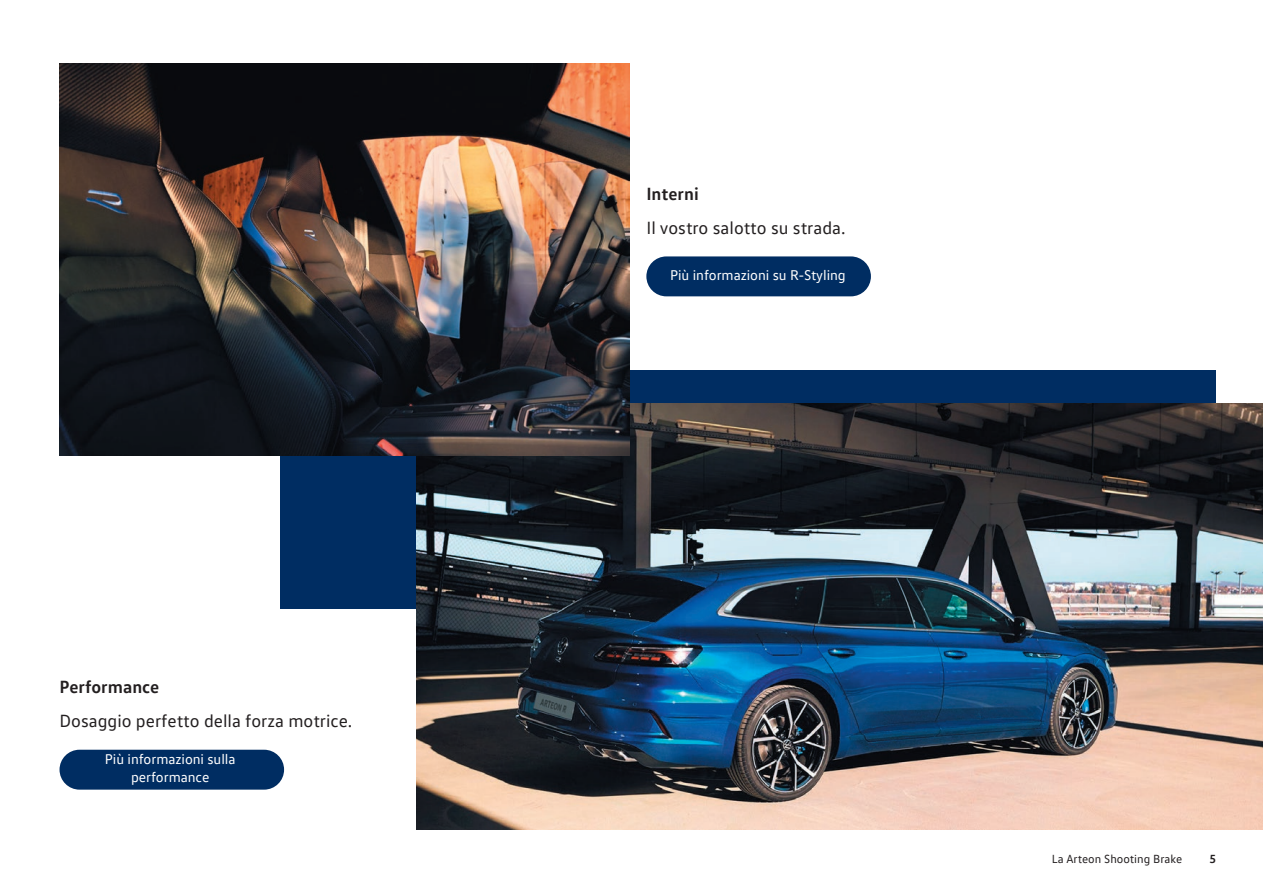
<style>
.page{position:relative;width:1263px;height:893px;background:#fff}
.page>*{position:absolute;margin:0;border:0;box-sizing:border-box;transform-origin:0 0}
.t1{font:18px "VW Text";color:#231f20}
.t2{font:700 18px "VW Text";color:#231f20}
.t3{font:14.4px/17.2px "VW Text";letter-spacing:-.005em;color:#fff;text-align:center}
.t4{font:12px "VW Text";color:#231f20}
.t5{font:700 12px "VW Text";color:#231f20}
</style>
<div class="page">
<div style="left:281px;top:370px;width:935px;height:238px;background:#002d62"></div>
<img style="left:417px;top:404px;width:846px;height:425px">
<img style="left:60px;top:64px;width:569px;height:391px">
<div style="left:60px;top:750px;width:224px;height:40px;background:#002d62;border-radius:20px"></div>
<div style="left:646px;top:256px;width:225px;height:40px;background:#002d62;border-radius:20px"></div>
<p class="t2" style="left:60px;top:675px;width:101px">Performance</p>
<p class="t1" style="left:60px;top:710px;width:294px">Dosaggio perfetto della forza motrice.</p>
<p class="t3" style="left:105px;top:750px;width:132px">Più informazioni sulla performance</p>
<p class="t2" style="left:646px;top:182px;width:54px">Interni</p>
<p class="t1" style="left:646px;top:217px;width:201px">Il vostro salotto su strada.</p>
<p class="t3" style="left:670px;top:266px;width:177px">Più informazioni su R-Styling</p>
<p class="t4" style="left:1052px;top:852px;width:132px">La Arteon Shooting Brake</p>
<p class="t5" style="left:1209px;top:851px;width:8px">5</p>
</div>
